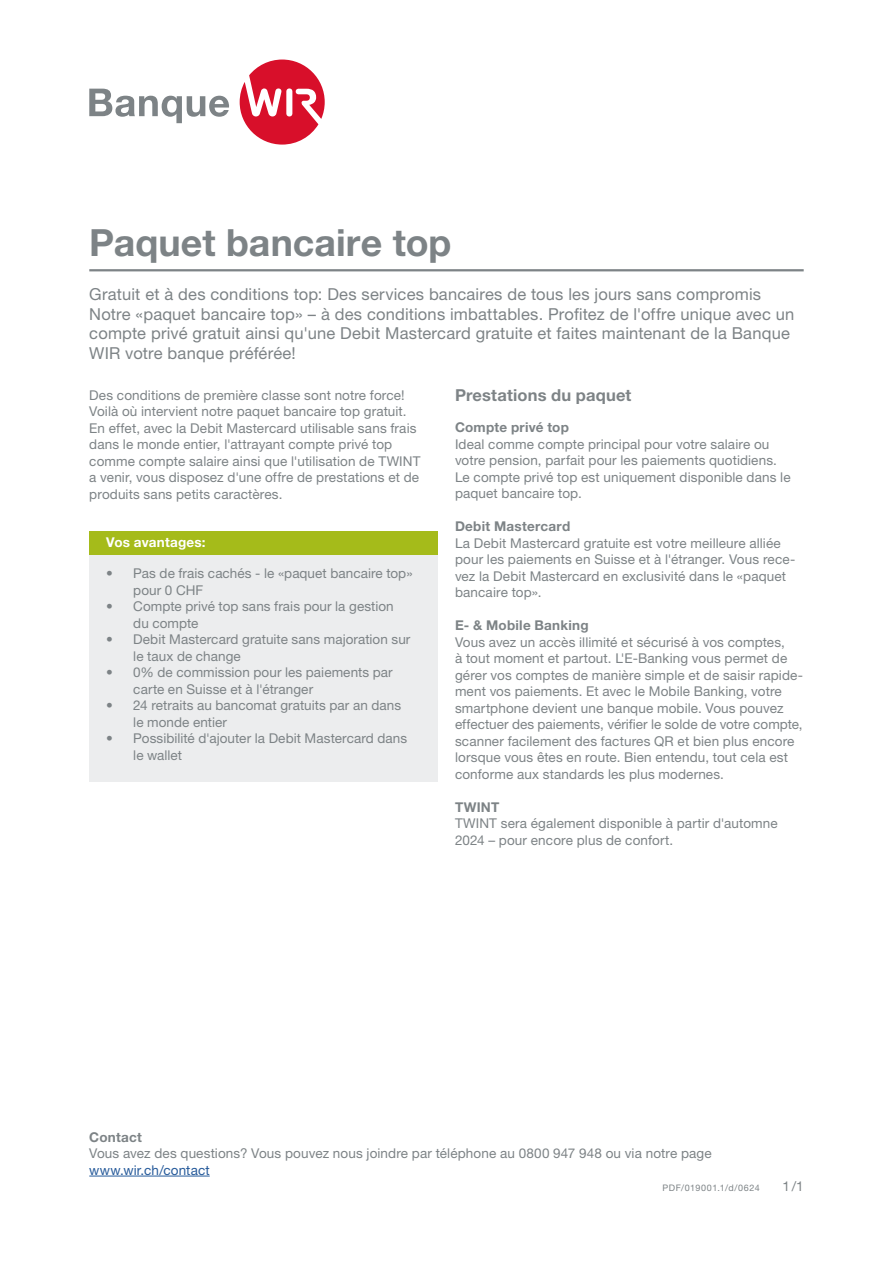
<style>
.page{position:relative;width:893px;height:1263px;background:#fff}
.page>*{position:absolute;margin:0;border:0;box-sizing:border-box;transform-origin:0 0}
.t1{font:700 37.5px "Helvetica Neue LT Std";color:#7d8386}
.t2{font:16.5px/19.5px "Helvetica Neue LT Std";letter-spacing:.01em;color:#7d8386}
.t3{font:700 16.5px "Helvetica Neue LT Std";letter-spacing:.01em;color:#7d8386}
.t4{font:13.5px/16.5px "Helvetica Neue LT Std";letter-spacing:.01em;color:#7d8386}
.t5{font:13.5px/16.5px "Helvetica Neue LT Pro";letter-spacing:.01em;color:#7d8386}
.t6{font:700 13.5px "Helvetica Neue LT Pro";letter-spacing:.02em;color:#7d8386}
.t7{font:700 13.5px "Helvetica Neue LT Std";letter-spacing:.015em;color:#7d8386}
.t8{font:13.5px "Helvetica Neue LT Std";letter-spacing:.01em;color:#275b9b}
.t9{font:700 13.5px "Helvetica Neue LT Pro";letter-spacing:.015em;color:#fff}
.t10{font:9px "Helvetica Neue LT Std";letter-spacing:.065em;color:#7d8386}
</style>
<div class="page">
<hr style="left:89px;top:1176px;width:121px;height:1px;background:#275b9b">
<hr style="left:89px;top:269px;width:715px;height:2px;background:#7d8386">
<div style="left:89px;top:532px;width:349px;height:23px;background:#a5bb1a"></div>
<div style="left:89px;top:555px;width:349px;height:227px;background:#ecedee"></div>
<svg style="left:240px;top:60px;width:85px;height:85px"></svg>
<svg style="left:89px;top:89px;width:140px;height:34px"></svg>
<h1 class="t1" style="left:89px;top:220px;width:364px">Paquet bancaire top</h1>
<p class="t2" style="left:89px;top:284px;width:707px">Gratuit et à des conditions top: Des services bancaires de tous les jours sans compromis Notre «paquet bancaire top» – à des conditions imbattables. Profitez de l'offre unique avec un compte privé gratuit ainsi qu'une Debit Mastercard gratuite et faites maintenant de la Banque WIR votre banque préférée!</p>
<p class="t4" style="left:89px;top:387px;width:333px">Des conditions de première classe sont notre force!<br>Voilà où intervient notre paquet bancaire top gratuit.<br>En effet, avec la Debit Mastercard utilisable sans frais dans le monde entier, l'attrayant compte privé top comme compte salaire ainsi que l'utilisation de TWINT a venir, vous disposez d'une offre de prestations et de produits sans petits caractères.</p>
<p class="t9" style="left:106px;top:534px;width:101px">Vos avantages:</p>
<p class="t4" style="left:133px;top:565px;width:281px;text-indent:-27px">• Pas de frais cachés - le «paquet bancaire top» pour 0 CHF</p>
<p class="t4" style="left:133px;top:598px;width:262px;text-indent:-27px">• Compte privé top sans frais pour la gestion du compte</p>
<p class="t4" style="left:133px;top:631px;width:279px;text-indent:-27px">• Debit Mastercard gratuite sans majoration sur le taux de change</p>
<p class="t4" style="left:133px;top:664px;width:261px;text-indent:-27px">• 0% de commission pour les paiements par carte en Suisse et à l'étranger</p>
<p class="t4" style="left:133px;top:697px;width:269px;text-indent:-27px">• 24 retraits au bancomat gratuits par an dans le monde entier</p>
<p class="t4" style="left:133px;top:730px;width:275px;text-indent:-27px">• Possibilité d'ajouter la Debit Mastercard dans le wallet</p>
<p class="t3" style="left:455px;top:385px;width:178px">Prestations du paquet</p>
<p class="t7" style="left:455px;top:419px;width:116px">Compte privé top</p>
<p class="t4" style="left:455px;top:435px;width:337px">Ideal comme compte principal pour votre salaire ou votre pension, parfait pour les paiements quotidiens.<br>Le compte privé top est uniquement disponible dans le paquet bancaire top.</p>
<p class="t6" style="left:455px;top:518px;width:117px">Debit Mastercard</p>
<p class="t5" style="left:455px;top:534px;width:342px">La Debit Mastercard gratuite est votre meilleure alliée pour les paiements en Suisse et à l'étranger. Vous rece&shy;vez la Debit Mastercard en exclusivité dans le «paquet bancaire top».</p>
<p class="t6" style="left:455px;top:617px;width:135px">E- &amp; Mobile Banking</p>
<p class="t5" style="left:455px;top:633px;width:349px">Vous avez un accès illimité et sécurisé à vos comptes,<br>à tout moment et partout. L'E-Banking vous permet de gérer vos comptes de manière simple et de saisir rapide&shy;ment vos paiements. Et avec le Mobile Banking, votre smartphone devient une banque mobile. Vous pouvez effectuer des paiements, vérifier le solde de votre compte, scanner facilement des factures QR et bien plus encore lorsque vous êtes en route. Bien entendu, tout cela est conforme aux standards les plus modernes.</p>
<p class="t6" style="left:455px;top:798px;width:46px">TWINT</p>
<p class="t5" style="left:455px;top:815px;width:324px">TWINT sera également disponible à partir d'automne<br>2024 – pour encore plus de confort.</p>
<p class="t7" style="left:89px;top:1128px;width:54px">Contact</p>
<p class="t4" style="left:89px;top:1145px;width:624px">Vous avez des questions? Vous pouvez nous joindre par téléphone au 0800 947 948 ou via notre page</p>
<p class="t8" style="left:89px;top:1162px;width:122px">www.wir.ch/contact</p>
<p class="t10" style="left:662px;top:1182px;width:99px">PDF/019001.1/d/0624</p>
<p class="t4" style="left:783px;top:1178px;width:23px">1/1</p>
</div>
